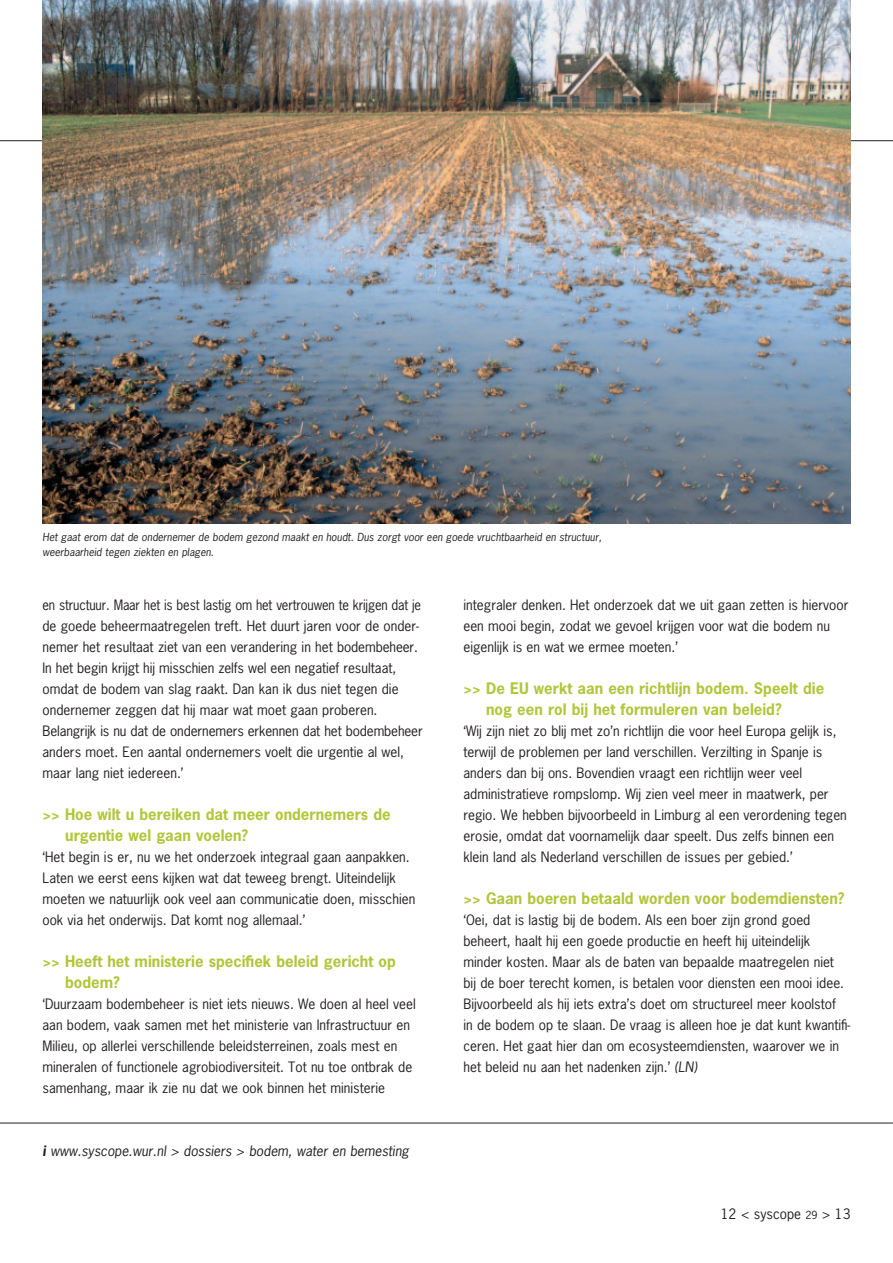
<style>
.page{position:relative;width:893px;height:1263px;background:#fff}
.page>*{position:absolute;margin:0;border:0;box-sizing:border-box;transform-origin:0 0}
.t1{font:700 15px/21px "News Gothic";color:#b1c63b}
.t2{font:13.5px/21px "News Gothic";color:#231f20}
.t3{font:13.5px/21px "News Gothic";color:#231f20;scale:.95 1}
.t4{font:italic 13.5px "News Gothic";color:#231f20}
.t5{font:italic 10.5px/15px "News Gothic";color:#231f20}
.s1{font-weight:700}
.s2{font-style:italic}
.s3{font-size:10.5px}
</style>
<div class="page">
<hr style="left:0;top:1123px;width:893px;height:1px;background:#231f20">
<hr style="left:0;top:140px;width:893px;height:1px;background:#231f20">
<img style="left:43px;top:0;width:807px;height:524px">
<p class="t5" style="left:43px;top:529px;width:561px">Het gaat erom dat de ondernemer de bodem gezond maakt en houdt. Dus zorgt voor een goede vruchtbaarheid en structuur, weerbaarheid tegen ziekten en plagen.</p>
<p class="t3" style="left:43px;top:594px;width:402px">en structuur. Maar het is best lastig om het vertrouwen te krijgen dat je de goede beheermaatregelen treft. Het duurt jaren voor de onder&shy;nemer het resultaat ziet van een verandering in het bodembeheer.<br>In het begin krijgt hij misschien zelfs wel een negatief resultaat, omdat de bodem van slag raakt. Dan kan ik dus niet tegen die ondernemer zeggen dat hij maar wat moet gaan proberen.<br>Belangrijk is nu dat de ondernemers erkennen dat het bodembeheer anders moet. Een aantal ondernemers voelt die urgentie al wel, maar lang niet iedereen.’</p>
<p class="t1" style="left:65px;top:803px;width:327px;text-indent:-23px">&gt;&gt; Hoe wilt u bereiken dat meer ondernemers de urgentie wel gaan voelen?</p>
<p class="t2" style="left:43px;top:846px;width:374px">‘Het begin is er, nu we het onderzoek integraal gaan aanpakken.<br>Laten we eerst eens kijken wat dat teweeg brengt. Uiteindelijk moeten we natuurlijk ook veel aan communicatie doen, misschien ook via het onderwijs. Dat komt nog allemaal.’</p>
<p class="t1" style="left:65px;top:950px;width:332px;text-indent:-23px">&gt;&gt; Heeft het ministerie specifiek beleid gericht op bodem?</p>
<p class="t2" style="left:43px;top:993px;width:375px">‘Duurzaam bodembeheer is niet iets nieuws. We doen al heel veel aan bodem, vaak samen met het ministerie van Infrastructuur en Milieu, op allerlei verschillende beleidsterreinen, zoals mest en mineralen of functionele agrobiodiversiteit. Tot nu toe ontbrak de samenhang, maar ik zie nu dat we ook binnen het ministerie</p>
<p class="t4" style="left:43px;top:1142px;width:368px"><span class="s1">i</span> www.syscope.wur.nl &gt; dossiers &gt; bodem, water en bemesting</p>
<p class="t2" style="left:463px;top:594px;width:386px">integraler denken. Het onderzoek dat we uit gaan zetten is hiervoor een mooi begin, zodat we gevoel krijgen voor wat die bodem nu eigenlijk is en wat we ermee moeten.’</p>
<p class="t1" style="left:486px;top:677px;width:340px;text-indent:-23px">&gt;&gt; De EU werkt aan een richtlijn bodem. Speelt die nog een rol bij het formuleren van beleid?</p>
<p class="t2" style="left:463px;top:720px;width:385px">‘Wij zijn niet zo blij met zo’n richtlijn die voor heel Europa gelijk is, terwijl de problemen per land verschillen. Verzilting in Spanje is anders dan bij ons. Bovendien vraagt een richtlijn weer veel administratieve rompslomp. Wij zien veel meer in maatwerk, per regio. We hebben bijvoorbeeld in Limburg al een verordening tegen erosie, omdat dat voornamelijk daar speelt. Dus zelfs binnen een klein land als Nederland verschillen de issues per gebied.’</p>
<p class="t1" style="left:463px;top:887px;width:383px">&gt;&gt; Gaan boeren betaald worden voor bodemdiensten?</p>
<p class="t2" style="left:463px;top:909px;width:388px">‘Oei, dat is lastig bij de bodem. Als een boer zijn grond goed beheert, haalt hij een goede productie en heeft hij uiteindelijk minder kosten. Maar als de baten van bepaalde maatregelen niet<br>bij de boer terecht komen, is betalen voor diensten een mooi idee.<br>Bijvoorbeeld als hij iets extra’s doet om structureel meer koolstof<br>in de bodem op te slaan. De vraag is alleen hoe je dat kunt kwantifi&shy;ceren. Het gaat hier dan om ecosysteemdiensten, waarover we in het beleid nu aan het nadenken zijn.’ <span class="s2">(LN)</span></p>
<p class="t2" style="left:721px;top:1203px;width:131px">12 &lt; syscope <span class="s3">29</span> &gt; 13</p>
</div>
